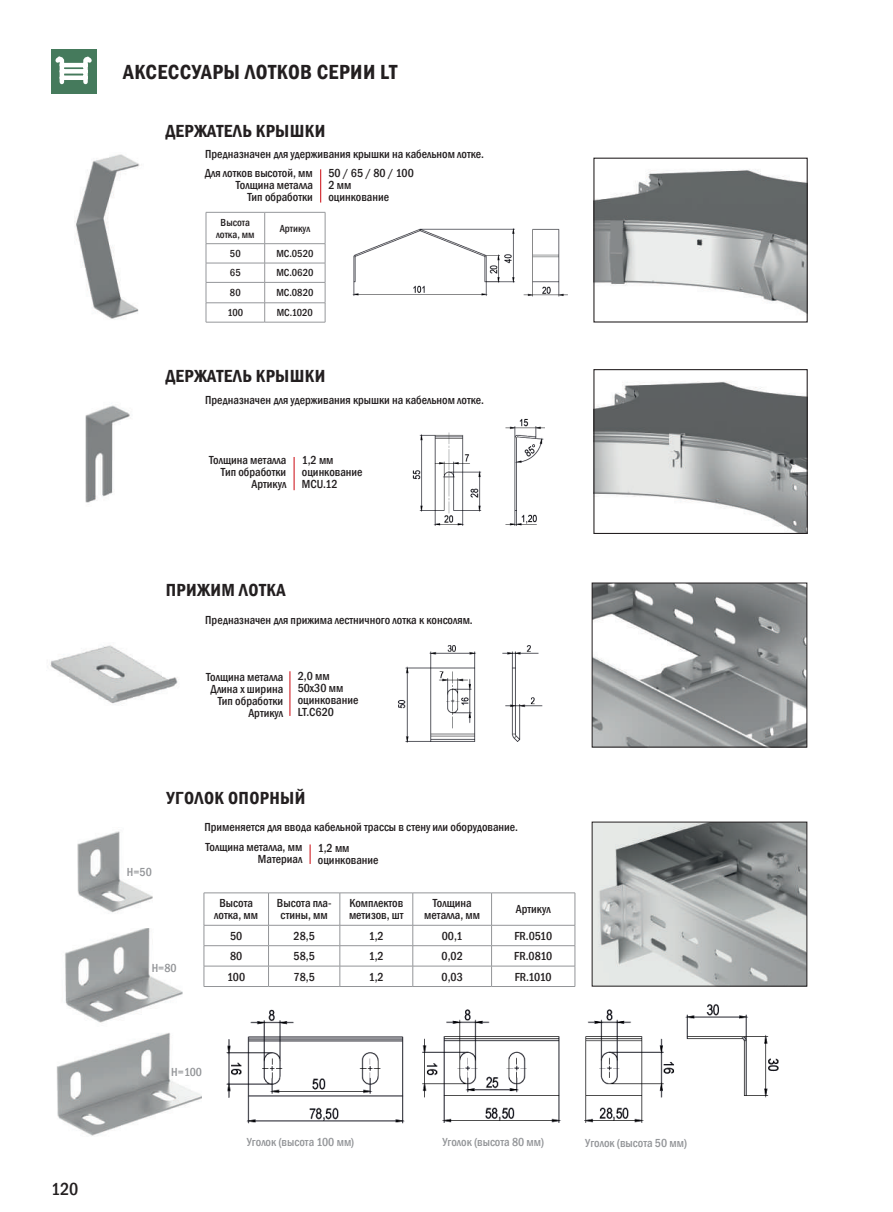
<style>
.page{position:relative;width:893px;height:1212px;background:#fff}
.page>*{position:absolute;margin:0;border:0;box-sizing:border-box;transform-origin:0 0}
.t1{font:600 condensed 21px "Franklin Gothic";letter-spacing:.02em;color:#231f20}
.t2{font:600 condensed 18px "Franklin Gothic";letter-spacing:.02em;color:#231f20}
.t3{font:500 condensed 18px "Franklin Gothic";color:#231f20}
.t4{font:500 condensed 12px/12px "Franklin Gothic";color:#231f20}
.t5{font:500 condensed 12px "Franklin Gothic";color:#939598}
.t6{font:500 condensed 10.5px/12px "Franklin Gothic";color:#231f20;text-align:center}
</style>
<div class="page">
<div style="left:51px;top:49px;width:45px;height:45px;background:#457a5c"></div>
<svg style="left:55px;top:56px;width:37px;height:29px"></svg>
<img style="left:76px;top:154px;width:64px;height:165px">
<img style="left:595px;top:169px;width:211px;height:145px">
<div style="left:593px;top:158px;width:215px;height:164px;border:1px solid #231f20"></div>
<img style="left:85px;top:403px;width:45px;height:100px">
<img style="left:595px;top:381px;width:211px;height:151px">
<div style="left:593px;top:369px;width:215px;height:165px;border:1px solid #231f20"></div>
<hr style="left:320px;top:169px;width:1px;height:34px;background:#d1232a">
<hr style="left:294px;top:457px;width:1px;height:33px;background:#d1232a">
<hr style="left:206px;top:212px;width:59px;height:1px;background:#95979a">
<hr style="left:206px;top:212px;width:1px;height:31px;background:#95979a">
<hr style="left:265px;top:212px;width:60px;height:1px;background:#95979a">
<hr style="left:264px;top:212px;width:1px;height:31px;background:#95979a">
<hr style="left:325px;top:212px;width:1px;height:31px;background:#95979a">
<hr style="left:206px;top:243px;width:59px;height:1px;background:#95979a">
<hr style="left:265px;top:243px;width:60px;height:1px;background:#95979a">
<hr style="left:206px;top:263px;width:59px;height:1px;background:#95979a">
<hr style="left:265px;top:263px;width:60px;height:1px;background:#95979a">
<hr style="left:206px;top:282px;width:59px;height:1px;background:#95979a">
<hr style="left:265px;top:282px;width:60px;height:1px;background:#95979a">
<hr style="left:206px;top:303px;width:59px;height:1px;background:#95979a">
<svg style="left:206px;top:244px;width:1px;height:78px"></svg>
<hr style="left:265px;top:303px;width:60px;height:1px;background:#95979a">
<svg style="left:264px;top:244px;width:1px;height:78px"></svg>
<svg style="left:325px;top:244px;width:1px;height:78px"></svg>
<hr style="left:206px;top:322px;width:59px;height:1px;background:#95979a">
<hr style="left:265px;top:322px;width:60px;height:1px;background:#95979a">
<img style="left:50px;top:645px;width:128px;height:60px">
<hr style="left:289px;top:671px;width:1px;height:45px;background:#d1232a">
<svg style="left:310px;top:844px;width:1px;height:20px"></svg>
<hr style="left:204px;top:892px;width:65px;height:1px;background:#939598">
<hr style="left:204px;top:893px;width:1px;height:32px;background:#939598">
<hr style="left:269px;top:892px;width:71px;height:1px;background:#939598">
<hr style="left:268px;top:893px;width:1px;height:32px;background:#939598">
<hr style="left:340px;top:892px;width:73px;height:1px;background:#939598">
<hr style="left:340px;top:893px;width:1px;height:32px;background:#939598">
<hr style="left:413px;top:892px;width:79px;height:1px;background:#939598">
<hr style="left:413px;top:893px;width:1px;height:32px;background:#939598">
<hr style="left:492px;top:892px;width:83px;height:1px;background:#939598">
<hr style="left:491px;top:893px;width:1px;height:32px;background:#939598">
<hr style="left:575px;top:893px;width:1px;height:32px;background:#939598">
<hr style="left:204px;top:925px;width:65px;height:1px;background:#939598">
<hr style="left:269px;top:925px;width:71px;height:1px;background:#939598">
<hr style="left:340px;top:925px;width:73px;height:1px;background:#939598">
<hr style="left:413px;top:925px;width:79px;height:1px;background:#939598">
<hr style="left:492px;top:925px;width:83px;height:1px;background:#939598">
<hr style="left:204px;top:945px;width:65px;height:1px;background:#939598">
<hr style="left:269px;top:945px;width:71px;height:1px;background:#939598">
<hr style="left:340px;top:945px;width:73px;height:1px;background:#939598">
<hr style="left:413px;top:945px;width:79px;height:1px;background:#939598">
<hr style="left:492px;top:945px;width:83px;height:1px;background:#939598">
<hr style="left:204px;top:966px;width:65px;height:1px;background:#939598">
<svg style="left:204px;top:925px;width:1px;height:61px"></svg>
<hr style="left:269px;top:966px;width:71px;height:1px;background:#939598">
<svg style="left:268px;top:925px;width:1px;height:61px"></svg>
<hr style="left:340px;top:966px;width:73px;height:1px;background:#939598">
<svg style="left:340px;top:925px;width:1px;height:61px"></svg>
<hr style="left:413px;top:966px;width:79px;height:1px;background:#939598">
<svg style="left:413px;top:925px;width:1px;height:61px"></svg>
<hr style="left:492px;top:966px;width:83px;height:1px;background:#939598">
<svg style="left:491px;top:925px;width:1px;height:61px"></svg>
<svg style="left:575px;top:925px;width:1px;height:61px"></svg>
<hr style="left:204px;top:986px;width:65px;height:1px;background:#939598">
<hr style="left:269px;top:986px;width:71px;height:1px;background:#939598">
<hr style="left:340px;top:986px;width:73px;height:1px;background:#939598">
<hr style="left:413px;top:986px;width:79px;height:1px;background:#939598">
<hr style="left:492px;top:986px;width:83px;height:1px;background:#939598">
<img style="left:594px;top:585px;width:211px;height:160px">
<div style="left:592px;top:583px;width:215px;height:164px;border:1px solid #231f20"></div>
<img style="left:594px;top:824px;width:211px;height:160px">
<img style="left:77px;top:831px;width:76px;height:82px">
<img style="left:65px;top:928px;width:118px;height:95px">
<img style="left:56px;top:1033px;width:146px;height:103px">
<img style="left:412px;top:418px;width:133px;height:107px">
<img style="left:352px;top:228px;width:216px;height:69px">
<img style="left:398px;top:645px;width:145px;height:98px">
<img style="left:226px;top:1004px;width:553px;height:120px">
<h2 class="t3" style="left:51px;top:1177px;width:29px">120</h2>
<h1 class="t1" style="left:123px;top:57px;width:275px">АКСЕССУАРЫ ЛОТКОВ CЕРИИ LT</h1>
<h2 class="t2" style="left:166px;top:119px;width:161px">ДЕРЖАТЕЛЬ КРЫШКИ</h2>
<p class="t4" style="left:205px;top:144px;width:281px;line-height:19px">Предназначен для удерживания крышки на кабельном лотке.<br>Для лотков высотой, мм</p>
<p class="t4" style="left:236px;top:179px;width:79px;text-align:right">Толщина металла<br>Тип обработки</p>
<p class="t4" style="left:328px;top:167px;width:87px">50 / 65 / 80 / 100<br>2 мм оцинкование</p>
<p class="t6" style="left:216px;top:216px;width:40px">Высота лотка, мм</p>
<p class="t6" style="left:280px;top:222px;width:32px">Артикул</p>
<p class="t6" style="left:230px;top:247px;width:12px">50</p>
<p class="t6" style="left:276px;top:247px;width:39px">MC.0520</p>
<p class="t6" style="left:230px;top:267px;width:12px">65</p>
<p class="t6" style="left:276px;top:267px;width:39px">MC.0620</p>
<p class="t6" style="left:230px;top:287px;width:12px">80</p>
<p class="t6" style="left:276px;top:287px;width:39px">MC.0820</p>
<p class="t6" style="left:227px;top:307px;width:17px">100</p>
<p class="t6" style="left:277px;top:307px;width:38px">MC.1020</p>
<h2 class="t2" style="left:166px;top:364px;width:161px">ДЕРЖАТЕЛЬ КРЫШКИ</h2>
<p class="t4" style="left:205px;top:394px;width:280px">Предназначен для удерживания крышки на кабельном лотке.</p>
<p class="t4" style="left:209px;top:454px;width:79px;text-align:right">Толщина металла<br>Тип обработки<br>Артикул</p>
<p class="t4" style="left:302px;top:454px;width:62px">1,2 мм оцинкование<br>MCU.12</p>
<h2 class="t2" style="left:166px;top:578px;width:121px">ПРИЖИМ ЛОТКА</h2>
<p class="t4" style="left:205px;top:614px;width:269px">Предназначен для прижима лестничного лотка к консолям.</p>
<p class="t4" style="left:206px;top:671px;width:79px;text-align:right">Толщина металла<br>Длина х ширина<br>Тип обработки<br>Артикул</p>
<p class="t4" style="left:298px;top:669px;width:62px">2,0 мм<br>50х30 мм оцинкование<br>LT.C620</p>
<h2 class="t2" style="left:167px;top:785px;width:140px">УГОЛОК ОПОРНЫЙ</h2>
<p class="t4" style="left:204px;top:816px;width:315px;line-height:20.4px">Применяется для ввода кабельной трассы в стену или оборудование.<br>Толщина металла, мм</p>
<p class="t4" style="left:258px;top:853px;width:46px">Материал</p>
<p class="t4" style="left:318px;top:842px;width:62px">1,2 мм оцинкование</p>
<p class="t4" style="left:214px;top:897px;width:45px;text-align:center">Высота лотка, мм</p>
<p class="t4" style="left:277px;top:897px;width:56px;text-align:center">Высота пла&shy;стины, мм</p>
<p class="t4" style="left:349px;top:897px;width:56px">Комплектов метизов, шт</p>
<p class="t4" style="left:424px;top:897px;width:57px;text-align:center">Толщина металла, мм</p>
<p class="t4" style="left:516px;top:903px;width:36px">Артикул</p>
<p class="t4" style="left:230px;top:929px;width:14px">50</p>
<p class="t4" style="left:294px;top:929px;width:23px">28,5</p>
<p class="t4" style="left:369px;top:929px;width:16px">1,2</p>
<p class="t4" style="left:442px;top:929px;width:22px">00,1</p>
<p class="t4" style="left:514px;top:929px;width:39px">FR.0510</p>
<p class="t4" style="left:230px;top:950px;width:14px">80</p>
<p class="t4" style="left:294px;top:950px;width:23px">58,5</p>
<p class="t4" style="left:369px;top:950px;width:16px">1,2</p>
<p class="t4" style="left:442px;top:950px;width:23px">0,02</p>
<p class="t4" style="left:514px;top:950px;width:39px">FR.0810</p>
<p class="t4" style="left:227px;top:970px;width:19px">100</p>
<p class="t4" style="left:294px;top:970px;width:23px">78,5</p>
<p class="t4" style="left:369px;top:970px;width:16px">1,2</p>
<p class="t4" style="left:442px;top:970px;width:23px">0,03</p>
<p class="t4" style="left:515px;top:970px;width:39px">FR.1010</p>
<p class="t5" style="left:127px;top:864px;width:26px">H=50</p>
<p class="t5" style="left:152px;top:960px;width:26px">H=80</p>
<p class="t5" style="left:171px;top:1064px;width:32px">H=100</p>
<p class="t5" style="left:247px;top:1134px;width:109px">Уголок (высота 100 мм)</p>
<p class="t5" style="left:442px;top:1134px;width:103px">Уголок (высота 80 мм)</p>
<p class="t5" style="left:585px;top:1134px;width:103px">Уголок (высота 50 мм)</p>
</div>
